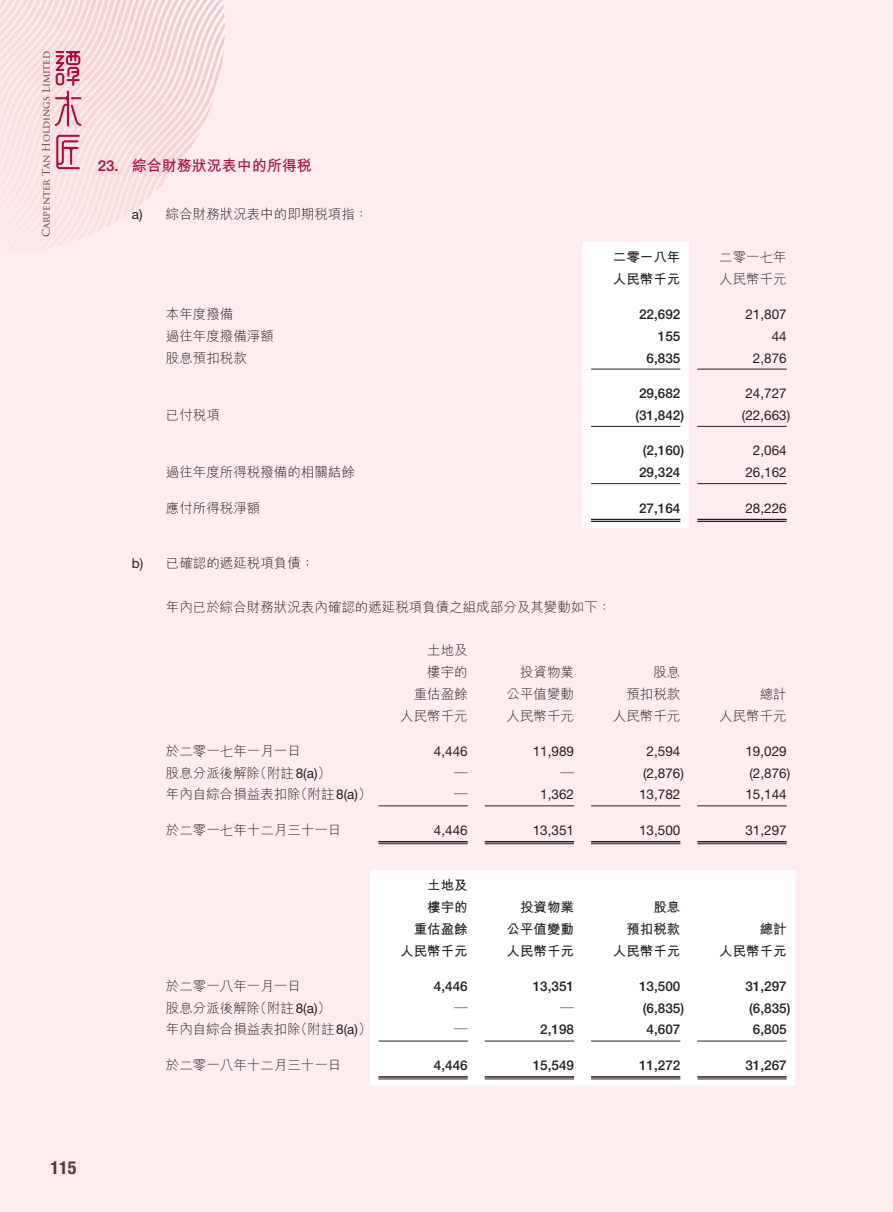
<style>
.page{position:relative;width:893px;height:1212px;background:#feedee}
.page>*{position:absolute;margin:0;border:0;box-sizing:border-box;transform-origin:0 0}
.t1{font:700 condensed 18px "Helvetica Neue LT Std";color:#5c3331}
._3__標題{font:700 15px "M Hei HK";color:#af0a3d}
._3__標題-2{font:500 15px "Helvetica Neue LT Std";color:#af0a3d}
._1__內文{font:300 13.5px "M Hei HK";color:#231f20}
._1__內文-2{font:13.5px "Helvetica Neue LT Std";color:#231f20}
._1__內文-3{font:500 13.5px "Helvetica Neue LT Std";color:#231f20}
._1__內文-4{font:700 13.5px "M Hei HK";color:#231f20}
.t2{font:10.05px "Trajan Pro";letter-spacing:-.01em;color:#5c3331}
.s1{font-family:"Helvetica Neue LT Std";font-weight:400}
</style>
<div class="page">
<img style="left:0;top:0;width:225px;height:244px">
<svg style="left:56px;top:135px;width:24px;height:34px"></svg>
<svg style="left:55px;top:51px;width:26px;height:75px"></svg>
<div style="left:583px;top:242px;width:106px;height:286px;background:#fff"></div>
<hr style="left:591px;top:369px;width:89px;height:1px;background:#231f20">
<hr style="left:697px;top:369px;width:90px;height:1px;background:#231f20">
<hr style="left:591px;top:426px;width:89px;height:1px;background:#231f20">
<hr style="left:697px;top:426px;width:90px;height:1px;background:#231f20">
<hr style="left:591px;top:483px;width:89px;height:1px;background:#231f20">
<hr style="left:697px;top:483px;width:90px;height:1px;background:#231f20">
<hr style="left:591px;top:519px;width:89px;height:1px;background:#231f20">
<hr style="left:591px;top:521px;width:89px;height:1px;background:#231f20">
<hr style="left:697px;top:519px;width:90px;height:1px;background:#231f20">
<hr style="left:697px;top:521px;width:90px;height:1px;background:#231f20">
<hr style="left:378px;top:805px;width:90px;height:1px;background:#231f20">
<hr style="left:485px;top:805px;width:89px;height:1px;background:#231f20">
<hr style="left:591px;top:805px;width:89px;height:1px;background:#231f20">
<hr style="left:697px;top:805px;width:90px;height:1px;background:#231f20">
<hr style="left:378px;top:841px;width:90px;height:1px;background:#231f20">
<hr style="left:378px;top:843px;width:90px;height:1px;background:#231f20">
<hr style="left:485px;top:841px;width:89px;height:1px;background:#231f20">
<hr style="left:485px;top:843px;width:89px;height:1px;background:#231f20">
<hr style="left:591px;top:841px;width:89px;height:1px;background:#231f20">
<hr style="left:591px;top:843px;width:89px;height:1px;background:#231f20">
<hr style="left:697px;top:841px;width:90px;height:1px;background:#231f20">
<hr style="left:697px;top:843px;width:90px;height:1px;background:#231f20">
<div style="left:370px;top:871px;width:425px;height:214px;background:#fff"></div>
<hr style="left:378px;top:1041px;width:90px;height:1px;background:#231f20">
<hr style="left:485px;top:1041px;width:89px;height:1px;background:#231f20">
<hr style="left:591px;top:1041px;width:89px;height:1px;background:#231f20">
<hr style="left:697px;top:1041px;width:90px;height:1px;background:#231f20">
<hr style="left:378px;top:1076px;width:90px;height:2px;background:#231f20">
<hr style="left:378px;top:1079px;width:90px;height:1px;background:#231f20">
<hr style="left:485px;top:1076px;width:89px;height:2px;background:#231f20">
<hr style="left:485px;top:1079px;width:89px;height:1px;background:#231f20">
<hr style="left:591px;top:1076px;width:89px;height:2px;background:#231f20">
<hr style="left:591px;top:1079px;width:89px;height:1px;background:#231f20">
<hr style="left:697px;top:1076px;width:90px;height:2px;background:#231f20">
<hr style="left:697px;top:1079px;width:90px;height:1px;background:#231f20">
<p class="t2" style="left:40px;top:237px;width:188px;rotate:-90deg">Carpenter Tan Holdings Limited</p>
<p class="_3__標題-2" style="left:98px;top:156px;width:22px">23.</p>
<p class="_3__標題" style="left:132px;top:154px;width:181px">綜合財務狀況表中的所得稅</p>
<p class="_1__內文-2" style="left:132px;top:206px;width:12px">a)</p>
<p class="_1__內文" style="left:166px;top:207px;width:204px">綜合財務狀況表中的即期稅項指：</p>
<p class="_1__內文" style="left:166px;top:307px;width:69px">本年度撥備</p>
<p class="_1__內文" style="left:166px;top:329px;width:110px">過往年度撥備淨額</p>
<p class="_1__內文" style="left:166px;top:351px;width:83px">股息預扣稅款</p>
<p class="_1__內文" style="left:166px;top:408px;width:56px">已付稅項</p>
<p class="_1__內文" style="left:166px;top:465px;width:191px">過往年度所得稅撥備的相關結餘</p>
<p class="_1__內文" style="left:166px;top:501px;width:96px">應付所得稅淨額</p>
<p class="_1__內文-4" style="left:613px;top:247px;width:69px">二零一八年</p>
<p class="_1__內文-4" style="left:613px;top:269px;width:69px">人民幣千元</p>
<p class="_1__內文-3" style="left:639px;top:306px;width:43px">22,692</p>
<p class="_1__內文-3" style="left:658px;top:328px;width:24px">155</p>
<p class="_1__內文-3" style="left:647px;top:350px;width:35px">6,835</p>
<p class="_1__內文-3" style="left:639px;top:385px;width:43px">29,682</p>
<p class="_1__內文-3" style="left:635px;top:407px;width:50px">)31,842(</p>
<p class="_1__內文-3" style="left:643px;top:442px;width:43px">)2,160(</p>
<p class="_1__內文-3" style="left:639px;top:464px;width:43px">29,324</p>
<p class="_1__內文-3" style="left:639px;top:500px;width:43px">27,164</p>
<p class="_1__內文-2" style="left:132px;top:555px;width:13px">b)</p>
<p class="_1__內文" style="left:166px;top:556px;width:150px">已確認的遞延稅項負債：</p>
<p class="_1__內文" style="left:166px;top:600px;width:447px">年內已於綜合財務狀況表內確認的遞延稅項負債之組成部分及其變動如下：</p>
<p class="_1__內文" style="left:427px;top:643px;width:42px">土地及</p>
<p class="_1__內文" style="left:427px;top:665px;width:42px">樓宇的</p>
<p class="_1__內文" style="left:520px;top:665px;width:55px">投資物業</p>
<p class="_1__內文" style="left:653px;top:665px;width:28px">股息</p>
<p class="_1__內文" style="left:414px;top:687px;width:56px">重估盈餘</p>
<p class="_1__內文" style="left:507px;top:687px;width:69px">公平值變動</p>
<p class="_1__內文" style="left:626px;top:687px;width:55px">預扣稅款</p>
<p class="_1__內文" style="left:400px;top:709px;width:69px">人民幣千元</p>
<p class="_1__內文" style="left:507px;top:709px;width:69px">人民幣千元</p>
<p class="_1__內文" style="left:613px;top:709px;width:69px">人民幣千元</p>
<p class="_1__內文" style="left:166px;top:744px;width:136px">於二零一七年一月一日</p>
<p class="_1__內文-2" style="left:434px;top:743px;width:35px">4,446</p>
<p class="_1__內文-2" style="left:533px;top:743px;width:43px">11,989</p>
<p class="_1__內文-2" style="left:647px;top:743px;width:35px">2,594</p>
<p class="_1__內文" style="left:254px;top:766px;width:79px">（附註 (<span class="s1">(a(8</span></p>
<p class="_1__內文" style="left:166px;top:766px;width:96px">股息分派後解除</p>
<p class="_1__內文" style="left:454px;top:766px;width:15px">—</p>
<p class="_1__內文" style="left:561px;top:766px;width:15px">—</p>
<p class="_1__內文-2" style="left:643px;top:765px;width:42px">)2,876(</p>
<p class="_1__內文" style="left:294px;top:787px;width:79px">（附註 (<span class="s1">(a(8</span></p>
<p class="_1__內文" style="left:166px;top:787px;width:136px">年內自綜合損益表扣除</p>
<p class="_1__內文" style="left:454px;top:787px;width:15px">—</p>
<p class="_1__內文-2" style="left:540px;top:786px;width:35px">1,362</p>
<p class="_1__內文-2" style="left:639px;top:786px;width:43px">13,782</p>
<p class="_1__內文" style="left:166px;top:823px;width:177px">於二零一七年十二月三十一日</p>
<p class="_1__內文-2" style="left:434px;top:822px;width:35px">4,446</p>
<p class="_1__內文-2" style="left:533px;top:822px;width:43px">13,351</p>
<p class="_1__內文-2" style="left:639px;top:822px;width:43px">13,500</p>
<p class="_1__內文-4" style="left:427px;top:876px;width:42px">土地及</p>
<p class="_1__內文-4" style="left:427px;top:897px;width:42px">樓宇的</p>
<p class="_1__內文-4" style="left:520px;top:897px;width:55px">投資物業</p>
<p class="_1__內文-4" style="left:653px;top:897px;width:28px">股息</p>
<p class="_1__內文-4" style="left:414px;top:919px;width:55px">重估盈餘</p>
<p class="_1__內文-4" style="left:507px;top:919px;width:69px">公平值變動</p>
<p class="_1__內文-4" style="left:626px;top:919px;width:55px">預扣稅款</p>
<p class="_1__內文-4" style="left:400px;top:941px;width:69px">人民幣千元</p>
<p class="_1__內文-4" style="left:507px;top:941px;width:69px">人民幣千元</p>
<p class="_1__內文-4" style="left:613px;top:941px;width:69px">人民幣千元</p>
<p class="_1__內文" style="left:166px;top:979px;width:136px">於二零一八年一月一日</p>
<p class="_1__內文-3" style="left:434px;top:978px;width:35px">4,446</p>
<p class="_1__內文-3" style="left:533px;top:978px;width:43px">13,351</p>
<p class="_1__內文-3" style="left:639px;top:978px;width:43px">13,500</p>
<p class="_1__內文" style="left:254px;top:1001px;width:79px">（附註 (<span class="s1">(a(8</span></p>
<p class="_1__內文" style="left:166px;top:1001px;width:96px">股息分派後解除</p>
<p class="_1__內文-4" style="left:454px;top:998px;width:15px">—</p>
<p class="_1__內文-4" style="left:561px;top:998px;width:15px">—</p>
<p class="_1__內文-3" style="left:643px;top:1000px;width:43px">)6,835(</p>
<p class="_1__內文" style="left:294px;top:1022px;width:79px">（附註 (<span class="s1">(a(8</span></p>
<p class="_1__內文" style="left:166px;top:1022px;width:136px">年內自綜合損益表扣除</p>
<p class="_1__內文-4" style="left:454px;top:1020px;width:15px">—</p>
<p class="_1__內文-3" style="left:540px;top:1021px;width:35px">2,198</p>
<p class="_1__內文-3" style="left:647px;top:1021px;width:35px">4,607</p>
<p class="_1__內文" style="left:166px;top:1058px;width:177px">於二零一八年十二月三十一日</p>
<p class="_1__內文-3" style="left:434px;top:1057px;width:35px">4,446</p>
<p class="_1__內文-3" style="left:533px;top:1057px;width:43px">15,549</p>
<p class="_1__內文-3" style="left:639px;top:1057px;width:43px">11,272</p>
<h1 class="t1" style="left:51px;top:1156px;width:27px">115</h1>
<p class="_1__內文" style="left:719px;top:250px;width:69px">二零一七年</p>
<p class="_1__內文" style="left:719px;top:272px;width:69px">人民幣千元</p>
<p class="_1__內文-2" style="left:745px;top:306px;width:43px">21,807</p>
<p class="_1__內文-2" style="left:772px;top:328px;width:17px">44</p>
<p class="_1__內文-2" style="left:753px;top:350px;width:35px">2,876</p>
<p class="_1__內文-2" style="left:745px;top:385px;width:43px">24,727</p>
<p class="_1__內文-2" style="left:742px;top:407px;width:50px">)22,663(</p>
<p class="_1__內文-2" style="left:753px;top:442px;width:35px">2,064</p>
<p class="_1__內文-2" style="left:745px;top:464px;width:43px">26,162</p>
<p class="_1__內文-2" style="left:745px;top:500px;width:43px">28,226</p>
<p class="_1__內文" style="left:760px;top:687px;width:28px">總計</p>
<p class="_1__內文" style="left:719px;top:709px;width:69px">人民幣千元</p>
<p class="_1__內文-2" style="left:745px;top:743px;width:43px">19,029</p>
<p class="_1__內文-2" style="left:749px;top:765px;width:42px">)2,876(</p>
<p class="_1__內文-2" style="left:745px;top:786px;width:43px">15,144</p>
<p class="_1__內文-2" style="left:745px;top:822px;width:43px">31,297</p>
<p class="_1__內文-4" style="left:760px;top:919px;width:28px">總計</p>
<p class="_1__內文-4" style="left:719px;top:941px;width:69px">人民幣千元</p>
<p class="_1__內文-3" style="left:745px;top:978px;width:43px">31,297</p>
<p class="_1__內文-3" style="left:749px;top:1000px;width:43px">)6,835(</p>
<p class="_1__內文-3" style="left:753px;top:1021px;width:35px">6,805</p>
<p class="_1__內文-3" style="left:745px;top:1057px;width:43px">31,267</p>
</div>
